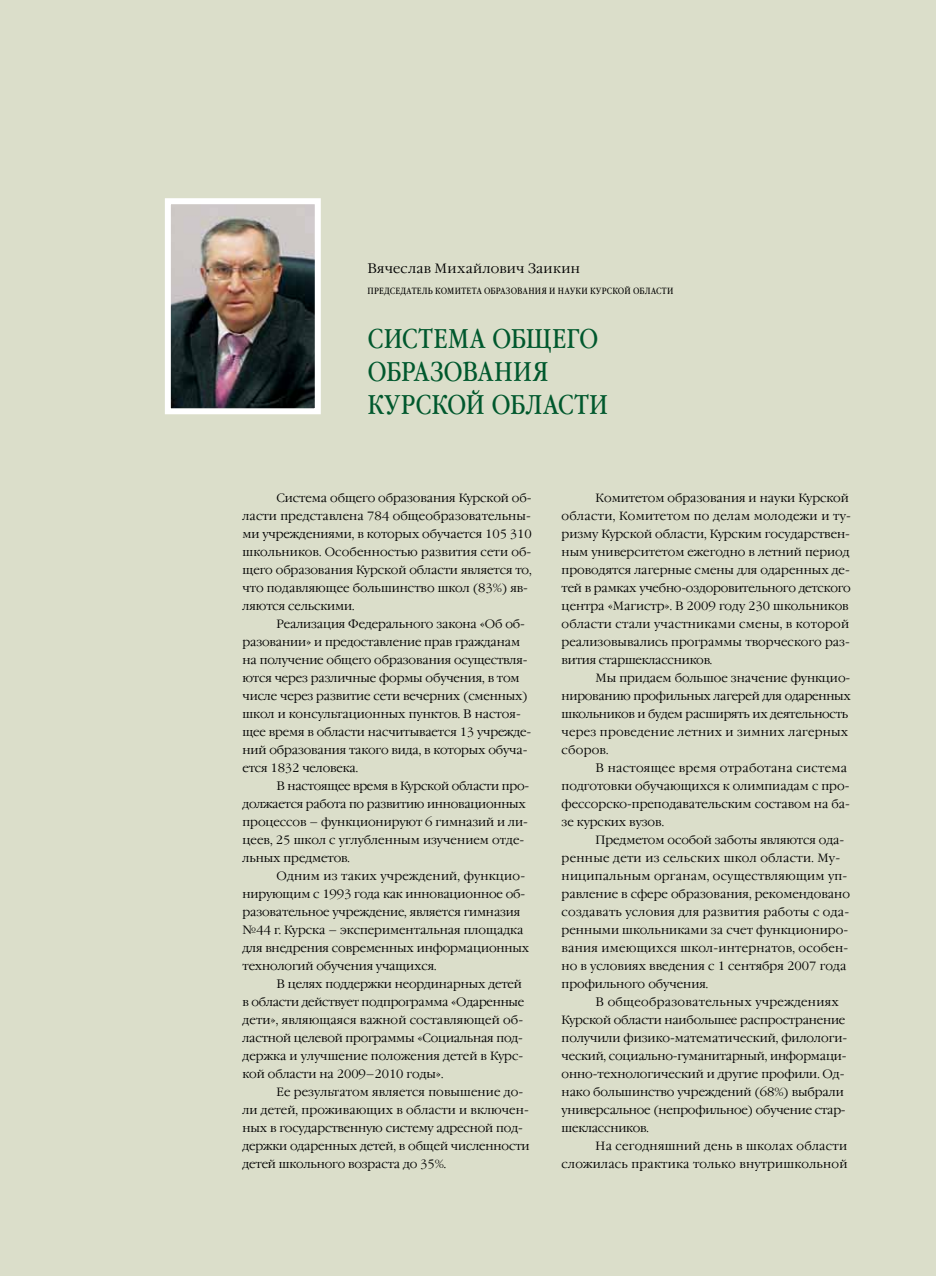
<style>
.page{position:relative;width:936px;height:1276px;background:#fff}
.page>*{position:absolute;margin:0;border:0;box-sizing:border-box;transform-origin:0 0}
.t1{font:27px/33px "Garamond Book Narrow C";letter-spacing:.005em;color:#00582d}
.t2{font:300 13.5px "Garamond C";letter-spacing:.025em;color:#000}
.t3{font:300 12px/18px "Garamond C";letter-spacing:-.005em;color:#000}
.t4{font:300 12px/18px "Garamond C";letter-spacing:.02em;color:#000;text-align:right}
.t5{font:9px "Garamond Book Narrow C";letter-spacing:.035em;color:#000}
</style>
<div class="page">
<div style="left:0;top:0;width:935px;height:1276px;background:#dbdeca"></div>
<img style="left:172px;top:205px;width:142px;height:202px">
<div style="left:165px;top:198px;width:156px;height:216px;border:6px solid #fff"></div>
<p class="t2" style="left:367px;top:261px;width:214px">Вячеслав Михайлович Заикин</p>
<p class="t5" style="left:367px;top:286px;width:307px">Председатель Комитета образования и науки Курской области</p>
<h1 class="t1" style="left:367px;top:323px;width:242px">Система общего образования<br>Курской области</h1>
<p class="t3" style="left:242px;top:489px;width:291px;text-indent:34px">Система общего образования Курской об&shy;ласти представлена 784 общеобразовательны&shy;ми учреждениями, в которых обучается 105 310 школьников. Особенностью развития сети об&shy;щего образования Курской области является то, что подавляющее большинство школ (83%) яв&shy;ляются сельскими.</p>
<p class="t3" style="left:242px;top:615px;width:290px;text-indent:34px">Реализация Федерального закона «Об об&shy;разовании» и предоставление прав гражданам на получение общего образования осуществля&shy;ются через различные формы обучения, в том числе через развитие сети вечерних (сменных) школ и консультационных пунктов. В настоя&shy;щее время в области насчитывается 13 учрежде&shy;ний образования такого вида, в которых обуча&shy;ется 1832 человека.</p>
<p class="t3" style="left:242px;top:777px;width:288px;text-indent:34px">В настоящее время в Курской области про&shy;должается работа по развитию инновационных процессов – функционируют 6 гимназий и ли&shy;цеев, 25 школ с углубленным изучением отде&shy;льных предметов.</p>
<p class="t3" style="left:242px;top:867px;width:288px;text-indent:34px">Одним из таких учреждений, функцио&shy;нирующим с 1993 года как инновационное об&shy;разовательное учреждение, является гимназия №44 г. Курска – экспериментальная площадка для внедрения современных информационных технологий обучения учащихся.</p>
<p class="t3" style="left:242px;top:975px;width:283px;text-indent:34px">В целях поддержки неординарных детей в области действует подпрограмма «Одаренные дети», являющаяся важной составляющей об&shy;ластной целевой программы «Социальная под&shy;держка и улучшение положения детей в Курс&shy;кой области на 2009–2010 годы».</p>
<p class="t3" style="left:242px;top:1083px;width:288px;text-indent:34px">Ее результатом является повышение до&shy;ли детей, проживающих в области и включен&shy;ных в государственную систему адресной под&shy;держки одаренных детей, в общей численности детей школьного возраста до 35%.</p>
<p class="t3" style="left:561px;top:489px;width:291px;text-indent:34px">Комитетом образования и науки Курской области, Комитетом по делам молодежи и ту&shy;ризму Курской области, Курским государствен&shy;ным университетом ежегодно в летний период проводятся лагерные смены для одаренных де&shy;тей в рамках учебно-оздоровительного детского центра «Магистр». В 2009 году 230 школьников области стали участниками смены, в которой реализовывались программы творческого раз&shy;вития старшеклассников.</p>
<p class="t3" style="left:561px;top:669px;width:291px;text-indent:34px">Мы придаем большое значение функцио&shy;нированию профильных лагерей для одаренных школьников и будем расширять их деятельность через проведение летних и зимних лагерных сборов.</p>
<p class="t3" style="left:561px;top:759px;width:290px;text-indent:34px">В настоящее время отработана система подготовки обучающихся к олимпиадам с про&shy;фессорско-преподавательским составом на ба&shy;зе курских вузов.</p>
<p class="t3" style="left:561px;top:831px;width:290px;text-indent:34px">Предметом особой заботы являются ода&shy;ренные дети из сельских школ области. Му&shy;ниципальным органам, осуществляющим уп&shy;равление в сфере образования, рекомендовано создавать условия для развития работы с ода&shy;ренными школьниками за счет функциониро&shy;вания имеющихся школ-интернатов, особен&shy;но в условиях введения с 1 сентября 2007 года профильного обучения.</p>
<p class="t3" style="left:561px;top:993px;width:287px;text-indent:34px">В общеобразовательных учреждениях Курской области наибольшее распространение получили физико-математический, филологи&shy;ческий, социально-гуманитарный, информаци&shy;онно-технологический и другие профили. Од&shy;нако большинство учреждений (68%) выбрали универсальное (непрофильное) обучение стар&shy;шеклассников.</p>
<p class="t4" style="left:561px;top:1137px;width:287px">На сегодняшний день в школах области сложилась практика только внутришкольной</p>
</div>
